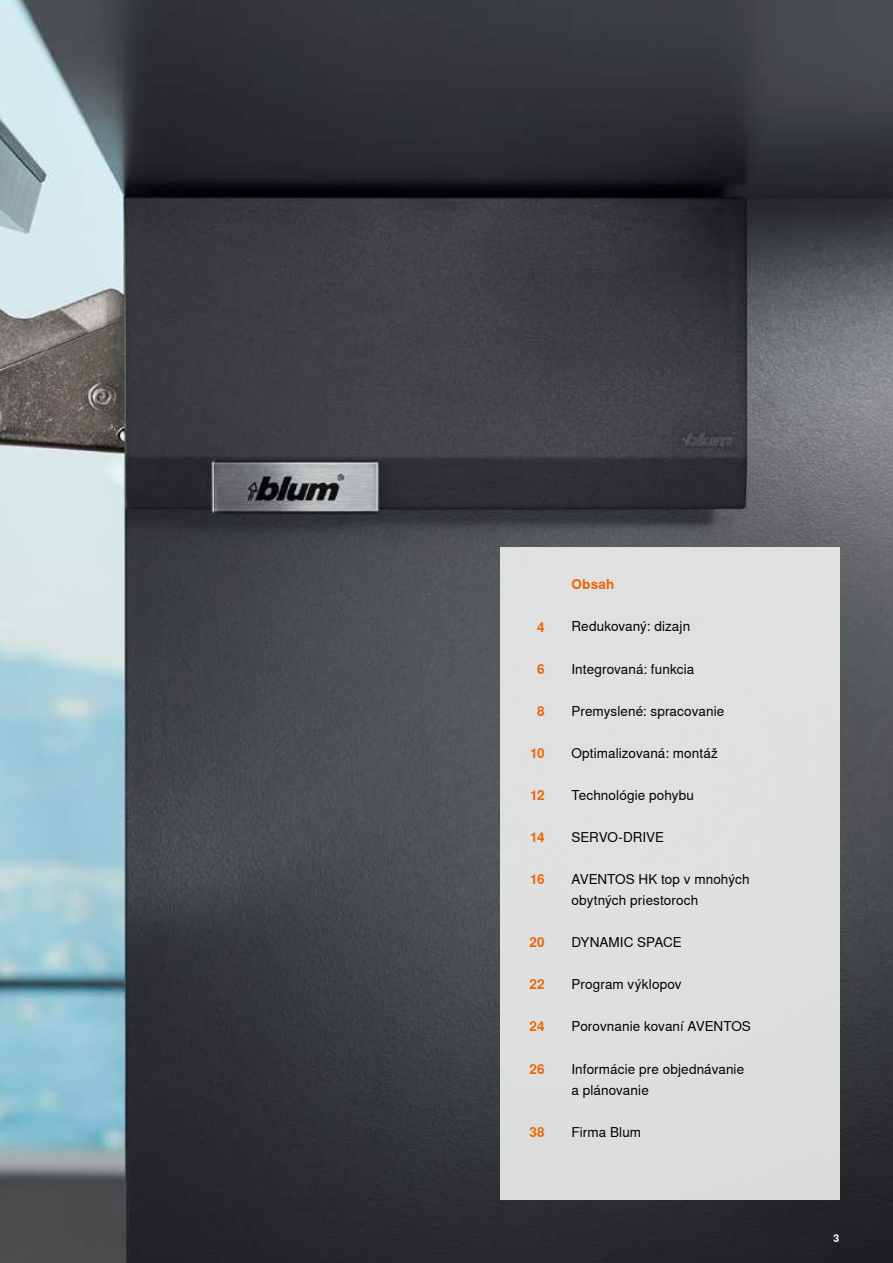
<style>
.page{position:relative;width:893px;height:1263px;background:#fff}
.page>*{position:absolute;margin:0;border:0;box-sizing:border-box;transform-origin:0 0}
.t1{font:13.5px/21px "Nimbus Sans Global";letter-spacing:.01em;color:#000}
.t2{font:700 13.5px "Nimbus Sans Global";letter-spacing:.015em;color:#ec6608}
.t3{font:700 10.5px "Nimbus Sans Global";color:#fff}
</style>
<div class="page">
<img style="left:0;top:0;width:893px;height:1263px">
<div style="left:500px;top:547px;width:339px;height:653px;background:#dfe0e0"></div>
<p class="t2" style="left:537px;top:619px;width:9px">4</p>
<p class="t2" style="left:537px;top:661px;width:9px">6</p>
<p class="t2" style="left:537px;top:703px;width:9px">8</p>
<p class="t2" style="left:530px;top:745px;width:16px">10</p>
<p class="t2" style="left:530px;top:787px;width:16px">12</p>
<p class="t2" style="left:530px;top:829px;width:16px">14</p>
<p class="t2" style="left:530px;top:871px;width:16px">16</p>
<p class="t2" style="left:529px;top:935px;width:17px">20</p>
<p class="t2" style="left:529px;top:977px;width:17px">22</p>
<p class="t2" style="left:530px;top:1019px;width:17px">24</p>
<p class="t2" style="left:529px;top:1061px;width:17px">26</p>
<p class="t2" style="left:529px;top:1124px;width:17px">38</p>
<p class="t2" style="left:571px;top:577px;width:44px">Obsah</p>
<p class="t1" style="left:571px;top:616px;width:120px">Redukovaný: dizajn</p>
<p class="t1" style="left:571px;top:658px;width:124px">Integrovaná: funkcia</p>
<p class="t1" style="left:571px;top:700px;width:154px">Premyslené: spracovanie</p>
<p class="t1" style="left:571px;top:743px;width:148px">Optimalizovaná: montáž</p>
<p class="t1" style="left:571px;top:785px;width:124px">Technológie pohybu</p>
<p class="t1" style="left:571px;top:827px;width:94px">SERVO-DRIVE</p>
<p class="t1" style="left:571px;top:869px;width:180px">AVENTOS HK top v mnohých obytných priestoroch</p>
<p class="t1" style="left:571px;top:932px;width:112px">DYNAMIC SPACE</p>
<p class="t1" style="left:571px;top:974px;width:112px">Program výklopov</p>
<p class="t1" style="left:571px;top:1016px;width:181px">Porovnanie kovaní AVENTOS</p>
<p class="t1" style="left:571px;top:1058px;width:174px">Informácie pre objednávanie a plánovanie</p>
<p class="t1" style="left:571px;top:1121px;width:71px">Firma Blum</p>
<p class="t3" style="left:833px;top:1232px;width:7px">3</p>
</div>
